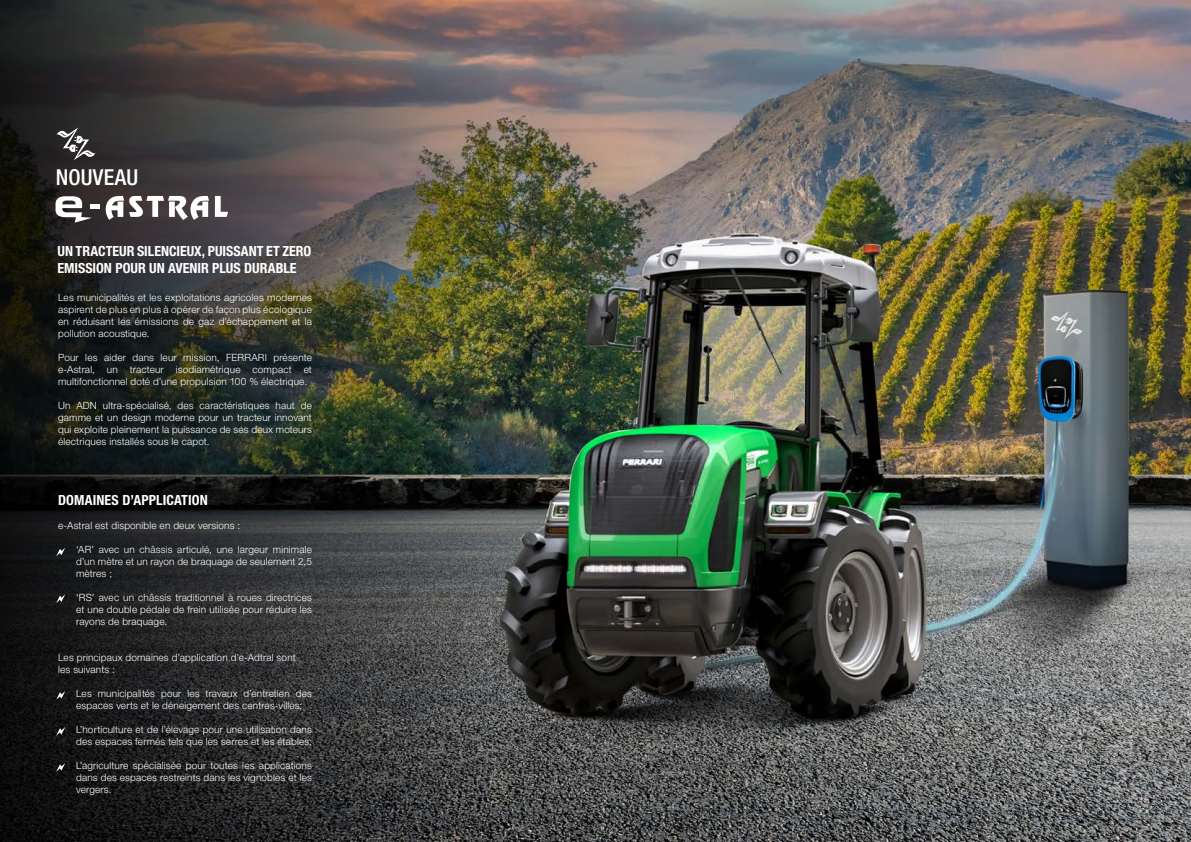
<style>
.page{position:relative;width:1191px;height:842px;background:#fff}
.page>*{position:absolute;margin:0;border:0;box-sizing:border-box;transform-origin:0 0}
.t1{font:500 condensed 22px "Helvetica Neue LTW1 G";letter-spacing:.005em;color:#fff}
.t2{font:700 condensed 14px/16.8px "Helvetica Neue LT Std";color:#fff}
.t3{font:300 10px/12px "Helvetica Neue LT Std";letter-spacing:.015em;color:#fff;text-align:justify}
</style>
<div class="page">
<img style="left:603px;top:0;width:588px;height:842px">
<img style="left:0;top:0;width:603px;height:842px">
<svg style="left:57px;top:128px;width:38px;height:32px"></svg>
<hr style="left:90px;top:205px;width:10px;height:4px;background:#fff">
<svg style="left:56px;top:196px;width:36px;height:27px"></svg>
<svg style="left:106px;top:196px;width:103px;height:24px"></svg>
<svg style="left:215px;top:196px;width:13px;height:21px"></svg>
<svg style="left:56px;top:548px;width:9px;height:8px"></svg>
<svg style="left:56px;top:594px;width:9px;height:9px"></svg>
<svg style="left:56px;top:691px;width:9px;height:9px"></svg>
<svg style="left:56px;top:727px;width:9px;height:9px"></svg>
<svg style="left:56px;top:763px;width:9px;height:9px"></svg>
<h1 class="t1" style="left:56px;top:164px;width:84px">NOUVEAU</h1>
<h2 class="t2" style="left:57px;top:242px;width:255px">UN TRACTEUR SILENCIEUX, PUISSANT ET ZERO<br>EMISSION POUR UN AVENIR PLUS DURABLE</h2>
<p class="t3" style="left:58px;top:291px;width:255px">Les municipalités et les exploitations agricoles modernes aspirent de plus en plus à opérer de façon plus écologique en réduisant les émissions de gaz d’échappement et la pollution acoustique.</p>
<p class="t3" style="left:58px;top:351px;width:255px">Pour les aider dans leur mission, FERRARI présente e-Astral, un tracteur isodiamétrique compact et multifonctionnel doté d’une propulsion 100 % électrique.</p>
<p class="t3" style="left:58px;top:399px;width:255px">Un ADN ultra-spécialisé, des caractéristiques haut de gamme et un design moderne pour un tracteur innovant qui exploite pleinement la puissance de ses deux moteurs électriques installés sous le capot.</p>
<h2 class="t2" style="left:58px;top:492px;width:151px">DOMAINES D’APPLICATION</h2>
<p class="t3" style="left:58px;top:519px;width:184px">e-Astral est disponible en deux versions :</p>
<p class="t3" style="left:76px;top:543px;width:237px">‘AR’ avec un châssis articulé, une largeur minimale d’un mètre et un rayon de braquage de seulement 2,5 mètres ;</p>
<p class="t3" style="left:76px;top:591px;width:237px">‘RS’ avec un châssis traditionnel à roues directrices et une double pédale de frein utilisée pour réduire les rayons de braquage.</p>
<p class="t3" style="left:58px;top:651px;width:239px">Les principaux domaines d’application d’e-Adtral sont les suivants :</p>
<p class="t3" style="left:76px;top:687px;width:237px">Les municipalités pour les travaux d’entretien des espaces verts et le déneigement des centres-villes;</p>
<p class="t3" style="left:76px;top:723px;width:237px">L’horticulture et de l’élevage pour une utilisation dans des espaces fermés tels que les serres et les étables;</p>
<p class="t3" style="left:76px;top:759px;width:237px">L’agriculture spécialisée pour toutes les applications dans des espaces restreints dans les vignobles et les vergers.</p>
</div>
